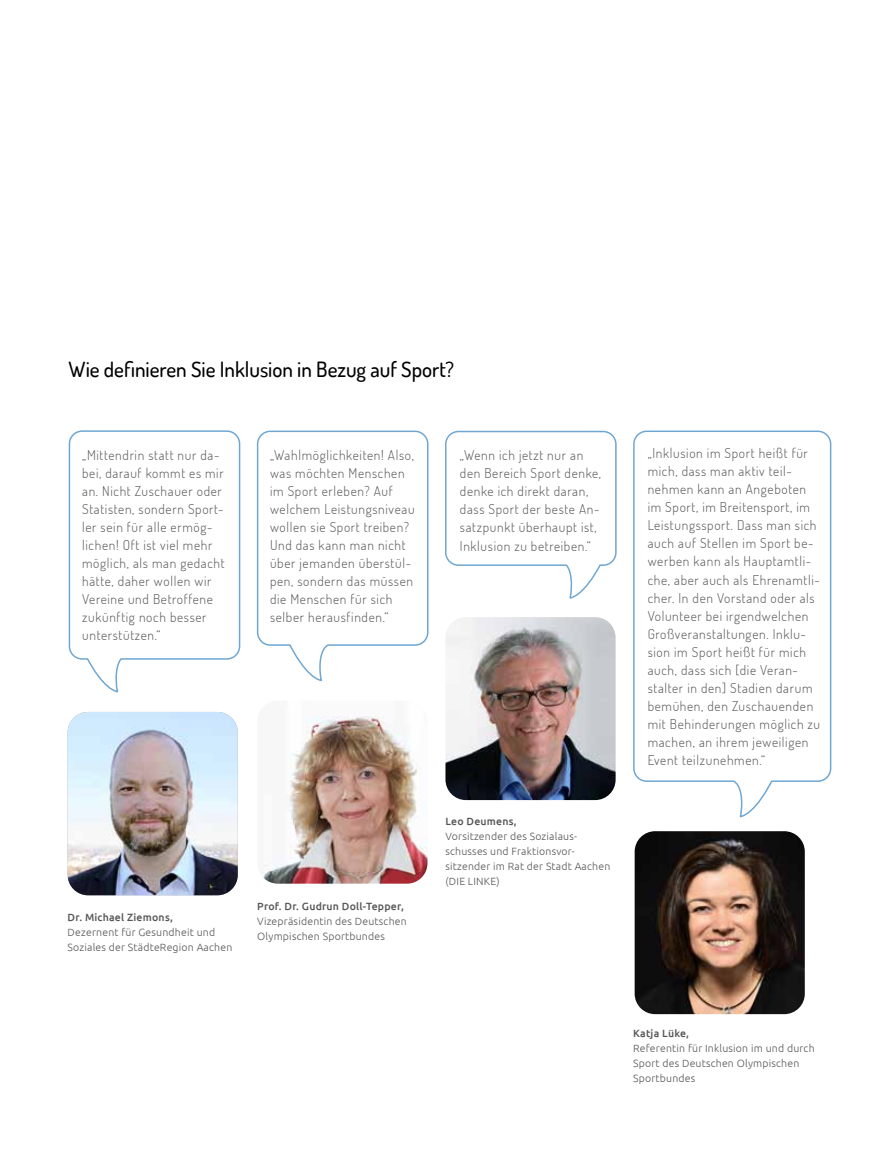
<style>
.page{position:relative;width:872px;height:1170px;background:#fff}
.page>*{position:absolute;margin:0;border:0;box-sizing:border-box;transform-origin:0 0}
.t1{font:500 21px "Dosis";color:#000}
.t2{font:300 13.5px/18px "Dosis";letter-spacing:.05em;color:#565655}
.t3{font:300 10.5px/15px "Ubuntu";letter-spacing:.02em;color:#565655}
.t4{font:500 10.5px "Ubuntu";letter-spacing:.02em;color:#565655}
</style>
<div class="page">
<img style="left:68px;top:712px;width:170px;height:183px">
<svg style="left:68px;top:430px;width:173px;height:263px"></svg>
<img style="left:634px;top:831px;width:170px;height:183px">
<svg style="left:256px;top:430px;width:173px;height:252px"></svg>
<svg style="left:633px;top:430px;width:199px;height:388px"></svg>
<img style="left:260px;top:716px;width:167px;height:167px">
<img style="left:445px;top:617px;width:170px;height:183px">
<svg style="left:445px;top:430px;width:172px;height:169px"></svg>
<h1 class="t1" style="left:69px;top:356px;width:387px">Wie definieren Sie Inklusion in Bezug auf Sport?</h1>
<p class="t2" style="left:82px;top:445px;width:144px">„Mittendrin statt nur da&shy;bei, darauf kommt es mir an. Nicht Zuschauer oder<br>Statisten, sondern Sport&shy;ler sein für alle ermög&shy;lichen! Oft ist viel mehr möglich, als man gedacht hätte, daher wollen wir<br>Vereine und Betroffene zukünftig noch besser unterstützen.“</p>
<p class="t2" style="left:270px;top:446px;width:146px">„Wahlmöglichkeiten! Also, was möchten Menschen im Sport erleben? Auf welchem Leistungsniveau wollen sie Sport treiben?<br>Und das kann man nicht über jemanden überstül&shy;pen, sondern das müssen die Menschen für sich selber herausfinden.“</p>
<p class="t2" style="left:460px;top:446px;width:143px">„Wenn ich jetzt nur an den Bereich Sport denke, denke ich direkt daran, dass Sport der beste An&shy;satzpunkt überhaupt ist,<br>Inklusion zu betreiben.“</p>
<p class="t4" style="left:68px;top:910px;width:107px">Dr. Michael Ziemons,</p>
<p class="t3" style="left:68px;top:923px;width:166px">Dezernent für Gesundheit und<br>Soziales der StädteRegion Aachen</p>
<p class="t4" style="left:257px;top:899px;width:148px">Prof. Dr. Gudrun Doll-Tepper,</p>
<p class="t3" style="left:257px;top:913px;width:151px">Vizepräsidentin des Deutschen<br>Olympischen Sportbundes</p>
<p class="t4" style="left:445px;top:814px;width:73px">Leo Deumens,</p>
<p class="t3" style="left:445px;top:828px;width:166px">Vorsitzender des Sozialaus&shy;schusses und Fraktionsvor&shy;sitzender im Rat der Stadt Aachen (DIE LINKE)</p>
<p class="t2" style="left:647px;top:444px;width:174px">„Inklusion im Sport heißt für mich, dass man aktiv teil&shy;nehmen kann an Angeboten im Sport, im Breitensport, im<br>Leistungssport. Dass man sich auch auf Stellen im Sport be&shy;werben kann als Hauptamtli&shy;che, aber auch als Ehrenamtli&shy;cher. In den Vorstand oder als<br>Volunteer bei irgendwelchen<br>Großveranstaltungen. Inklu&shy;sion im Sport heißt für mich auch, dass sich [die Veran&shy;stalter in den] Stadien darum bemühen, den Zuschauenden mit Behinderungen möglich zu machen, an ihrem jeweiligen<br>Event teilzunehmen.“</p>
<p class="t4" style="left:633px;top:1026px;width:57px">Katja Lüke,</p>
<p class="t3" style="left:633px;top:1040px;width:183px">Referentin für Inklusion im und durch<br>Sport des Deutschen Olympischen<br>Sportbundes</p>
</div>
